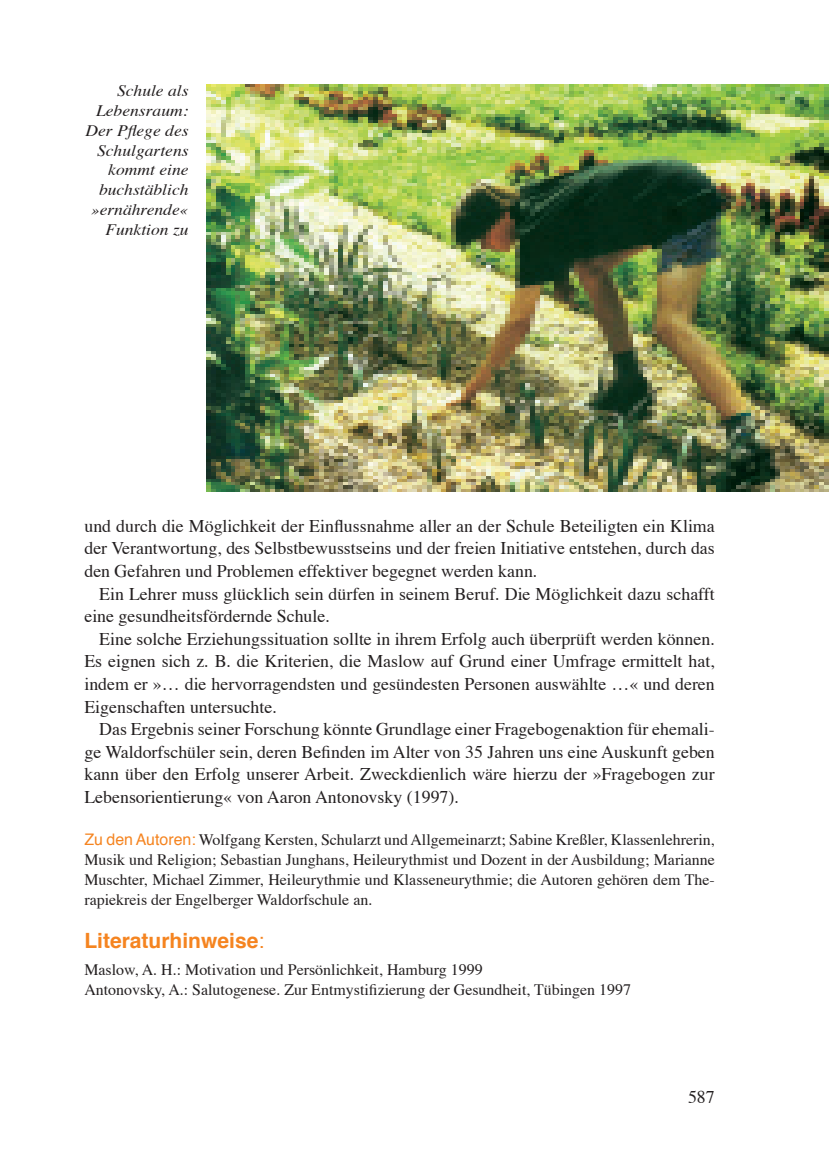
<style>
.page{position:relative;width:829px;height:1176px;background:#fff}
.page>*{position:absolute;margin:0;border:0;box-sizing:border-box;transform-origin:0 0}
.t1{font:700 21px "Helvetica";color:#f58420}
.t2{font:17.85px/22.6px "Times";color:#231f20;text-align:justify}
.t3{font:15.92px/19.8px "Times";color:#231f20;text-align:justify}
.t4{font:italic 15.92px/19.8px "Times";color:#231f20;text-align:right;scale:1.1 1}
.s1{font-family:"Helvetica";color:#f58420}
.s2{font-weight:400}
</style>
<div class="page">
<img style="left:206px;top:84px;width:622px;height:407px">
<p class="t4" style="left:85px;top:80px;width:95px">Schule als<br>Lebensraum:<br>Der Pflege des<br>Schulgartens kommt eine buchstäblich »ernährende«<br>Funktion zu</p>
<p class="t2" style="left:84px;top:513px;width:632px">und durch die Möglichkeit der Einflussnahme aller an der Schule Beteiligten ein Klima der Verantwortung, des Selbstbewusstseins und der freien Initiative entstehen, durch das den Gefahren und Problemen effektiver begegnet werden kann.</p>
<p class="t2" style="left:84px;top:581px;width:632px;text-indent:15px">Ein Lehrer muss glücklich sein dürfen in seinem Beruf. Die Möglichkeit dazu schafft eine gesundheitsfördernde Schule.</p>
<p class="t2" style="left:84px;top:626px;width:631px;text-indent:15px">Eine solche Erziehungssituation sollte in ihrem Erfolg auch überprüft werden können.<br>Es eignen sich z. B. die Kriterien, die Maslow auf Grund einer Umfrage ermittelt hat, indem er »… die hervorragendsten und gesündesten Personen auswählte …« und deren Eigenschaften untersuchte.</p>
<p class="t2" style="left:84px;top:716px;width:632px;text-indent:15px">Das Ergebnis seiner Forschung könnte Grundlage einer Fragebogenaktion für ehemali&shy;ge Waldorfschüler sein, deren Befinden im Alter von 35 Jahren uns eine Auskunft geben kann über den Erfolg unserer Arbeit. Zweckdienlich wäre hierzu der »Fragebogen zur Lebensorientierung« von Aaron Antonovsky (1997).</p>
<p class="t3" style="left:84px;top:828px;width:632px"><span class="s1">Zu den Autoren:</span> Wolfgang Kersten, Schularzt und Allgemeinarzt; Sabine Kreßler, Klassenlehrerin, Musik und Religion; Sebastian Junghans, Heileurythmist und Dozent in der Ausbildung; Marianne Muschter, Michael Zimmer, Heileurythmie und Klasseneurythmie; die Autoren gehören dem The&shy;rapiekreis der Engelberger Waldorfschule an.</p>
<p class="t1" style="left:84px;top:921px;width:181px">Literaturhinweise<span class="s2">:</span></p>
<p class="t3" style="left:84px;top:958px;width:548px">Maslow, A. H.: Motivation und Persönlichkeit, Hamburg 1999<br>Antonovsky, A.: Salutogenese. Zur Entmystifizierung der Gesundheit, Tübingen 1997</p>
<p class="t2" style="left:688px;top:1083px;width:28px">587</p>
</div>
